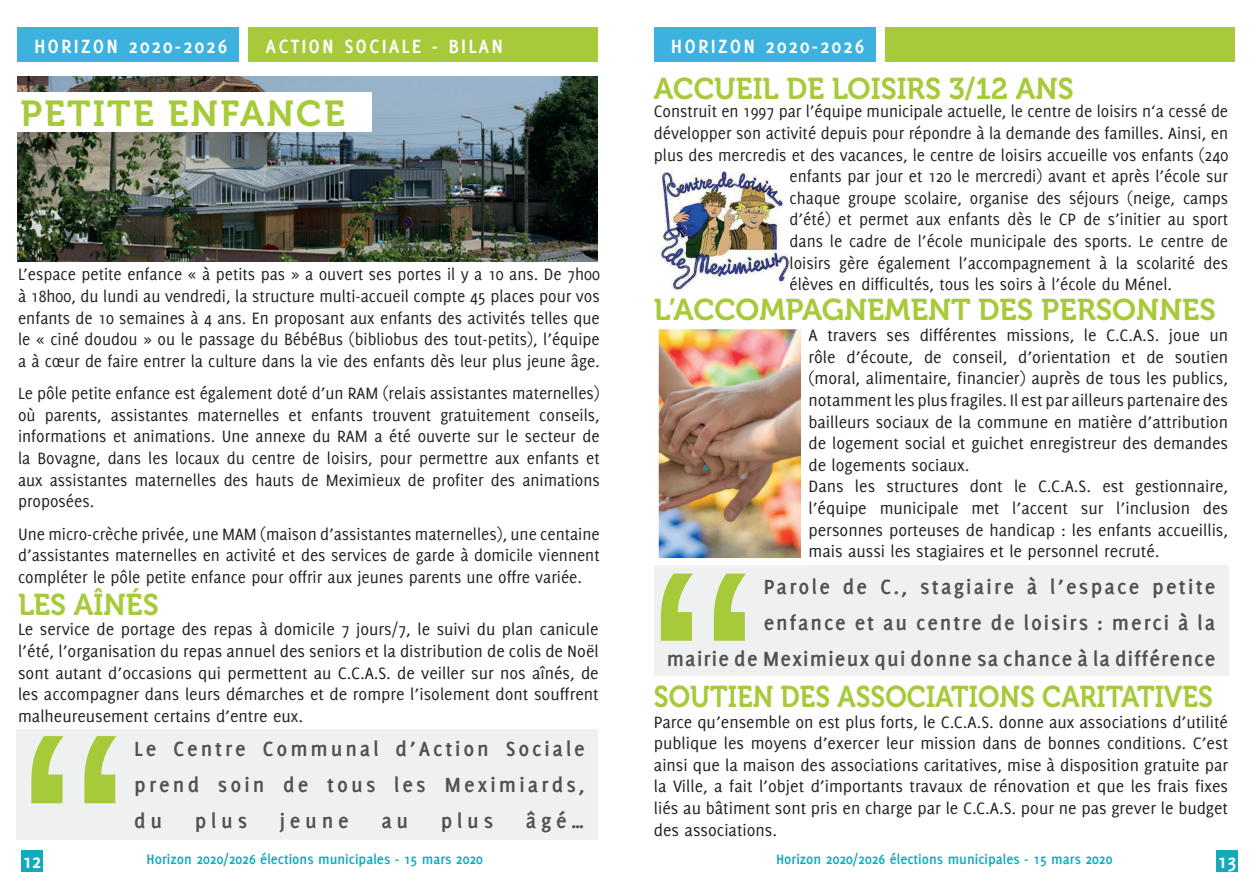
<style>
.page{position:relative;width:1259px;height:893px;background:#fff}
.page>*{position:absolute;margin:0;border:0;box-sizing:border-box;transform-origin:0 0}
.t1{font:36px "Museo 700";letter-spacing:.06em;color:#a6ca39}
.t2{font:30px "Museo 700";color:#a6ca39}
.t3{font:30px "Museo 700";color:#a6ca39;scale:.9 1}
.t4{font:700 22.5px/36px "Delicious";letter-spacing:.1em;color:#505252;text-align:justify}
.t5{font:700 21px "Delicious";letter-spacing:.1em;color:#fff}
.t6{font:18px/21.6px "Delicious";color:#231f20;text-align:justify}
.t7{font:700 15px "Delicious";color:#13aabe}
</style>
<div class="page">
<div style="left:248px;top:27px;width:349px;height:35px;background:#a6ca39"></div>
<div style="left:17px;top:27px;width:221px;height:35px;background:#3eb2df"></div>
<img style="left:17px;top:77px;width:580px;height:185px">
<div style="left:16px;top:729px;width:581px;height:110px;background:#eff0f0"></div>
<svg style="left:31px;top:736px;width:85px;height:67px"></svg>
<div style="left:16px;top:92px;width:355px;height:40px;background:#fff"></div>
<div style="left:21px;top:850px;width:22px;height:22px;background:#13aabe"></div>
<div style="left:885px;top:27px;width:349px;height:35px;background:#a6ca39"></div>
<div style="left:654px;top:27px;width:221px;height:35px;background:#3eb2df"></div>
<img style="left:659px;top:171px;width:130px;height:120px">
<div style="left:654px;top:566px;width:574px;height:110px;background:#eff0f0"></div>
<svg style="left:661px;top:574px;width:85px;height:67px"></svg>
<img style="left:660px;top:331px;width:139px;height:226px">
<div style="left:651px;top:322px;width:157px;height:244px;border:8px solid #fff"></div>
<div style="left:1216px;top:850px;width:21px;height:22px;background:#13aabe"></div>
<p class="t5" style="left:34px;top:34px;width:195px">HORIZON 2020-2026</p>
<p class="t5" style="left:265px;top:34px;width:239px">ACTION SOCIALE - BILAN</p>
<h1 class="t1" style="left:21px;top:94px;width:326px">PETITE ENFANCE</h1>
<p class="t6" style="left:18px;top:264px;width:583px">L’espace petite enfance « à petits pas » a ouvert ses portes il y a 10 ans. De 7h00 à 18h00, du lundi au vendredi, la structure multi-accueil compte 45 places pour vos enfants de 10 semaines à 4 ans. En proposant aux enfants des activités telles que le « ciné doudou » ou le passage du BébéBus (bibliobus des tout-petits), l’équipe a à cœur de faire entrer la culture dans la vie des enfants dès leur plus jeune âge.</p>
<p class="t6" style="left:18px;top:382px;width:583px">Le pôle petite enfance est également doté d’un RAM (relais assistantes maternelles) où parents, assistantes maternelles et enfants trouvent gratuitement conseils, informations et animations. Une annexe du RAM a été ouverte sur le secteur de la Bovagne, dans les locaux du centre de loisirs, pour permettre aux enfants et aux assistantes maternelles des hauts de Meximieux de profiter des animations proposées.</p>
<p class="t6" style="left:18px;top:523px;width:583px">Une micro-crèche privée, une MAM (maison d’assistantes maternelles), une centaine d’assistantes maternelles en activité et des services de garde à domicile viennent compléter le pôle petite enfance pour offrir aux jeunes parents une offre variée.</p>
<h2 class="t2" style="left:18px;top:588px;width:142px">LES AÎNÉS</h2>
<p class="t6" style="left:18px;top:618px;width:582px">Le service de portage des repas à domicile 7 jours/7, le suivi du plan canicule l’été, l’organisation du repas annuel des seniors et la distribution de colis de Noël sont autant d’occasions qui permettent au C.C.A.S. de veiller sur nos aînés, de les accompagner dans leurs démarches et de rompre l’isolement dont souffrent malheureusement certains d’entre eux.</p>
<p class="t5" style="left:22px;top:849px;width:20px">12</p>
<p class="t4" style="left:134px;top:730px;width:452px">Le Centre Communal d’Action Sociale prend soin de tous les Meximiards, du</p>
<p class="t4" style="left:195px;top:802px;width:54px">plus</p>
<p class="t4" style="left:280px;top:802px;width:70px">jeune</p>
<p class="t4" style="left:381px;top:802px;width:28px">au</p>
<p class="t4" style="left:441px;top:802px;width:54px">plus</p>
<p class="t4" style="left:526px;top:802px;width:61px">âgé…</p>
<p class="t7" style="left:146px;top:851px;width:338px">Horizon 2020/2026 élections municipales - 15 mars 2020</p>
<p class="t5" style="left:671px;top:34px;width:195px">HORIZON 2020-2026</p>
<h2 class="t2" style="left:654px;top:72px;width:421px">ACCUEIL DE LOISIRS 3/12 ANS</h2>
<p class="t6" style="left:654px;top:100px;width:576px">Construit en 1997 par l’équipe municipale actuelle, le centre de loisirs n‘a cessé de</p>
<p class="t6" style="left:654px;top:122px;width:576px">développer son activité depuis pour répondre à la demande des familles. Ainsi, en</p>
<p class="t6" style="left:654px;top:144px;width:576px">plus des mercredis et des vacances, le centre de loisirs accueille vos enfants (240</p>
<p class="t6" style="left:789px;top:165px;width:440px">enfants par jour et 120 le mercredi) avant et après l’école sur</p>
<p class="t6" style="left:789px;top:187px;width:440px">chaque groupe scolaire, organise des séjours (neige, camps</p>
<p class="t6" style="left:789px;top:208px;width:440px">d’été) et permet aux enfants dès le CP de s’initier au sport</p>
<p class="t6" style="left:789px;top:230px;width:440px">dans le cadre de l’école municipale des sports. Le centre de</p>
<p class="t6" style="left:789px;top:252px;width:440px">loisirs gère également l’accompagnement à la scolarité des</p>
<p class="t6" style="left:789px;top:273px;width:384px">élèves en difficultés, tous les soirs à l’école du Ménel.</p>
<h2 class="t2" style="left:654px;top:293px;width:563px">L’ACCOMPAGNEMENT DES PERSONNES</h2>
<p class="t6" style="left:808px;top:324px;width:421px;text-align:left">A travers ses différentes missions, le C.C.A.S. joue un rôle d’écoute, de conseil, d’orientation et de soutien (moral, alimentaire, financier) auprès de tous les publics, notamment les plus fragiles. Il est par ailleurs partenaire des bailleurs sociaux de la commune en matière d’attribution de logement social et guichet enregistreur des demandes de logements sociaux.<br>Dans les structures dont le C.C.A.S. est gestionnaire, l’équipe municipale met l’accent sur l’inclusion des personnes porteuses de handicap : les enfants accueillis, mais aussi les stagiaires et le personnel recruté.</p>
<p class="t4" style="left:666px;top:568px;width:550px;text-align:right">Parole de C., stagiaire à l’espace petite<br>enfance et au centre de loisirs : merci à la<br>mairie de Meximieux qui donne sa chance à la différence</p>
<h2 class="t3" style="left:654px;top:680px;width:622px">SOUTIEN DES ASSOCIATIONS CARITATIVES</h2>
<p class="t6" style="left:654px;top:711px;width:576px">Parce qu’ensemble on est plus forts, le C.C.A.S. donne aux associations d’utilité publique les moyens d’exercer leur mission dans de bonnes conditions. C’est ainsi que la maison des associations caritatives, mise à disposition gratuite par la Ville, a fait l’objet d’importants travaux de rénovation et que les frais fixes liés au bâtiment sont pris en charge par le C.C.A.S. pour ne pas grever le budget des associations.</p>
<p class="t7" style="left:776px;top:851px;width:338px">Horizon 2020/2026 élections municipales - 15 mars 2020</p>
<p class="t5" style="left:1217px;top:849px;width:20px">13</p>
</div>
